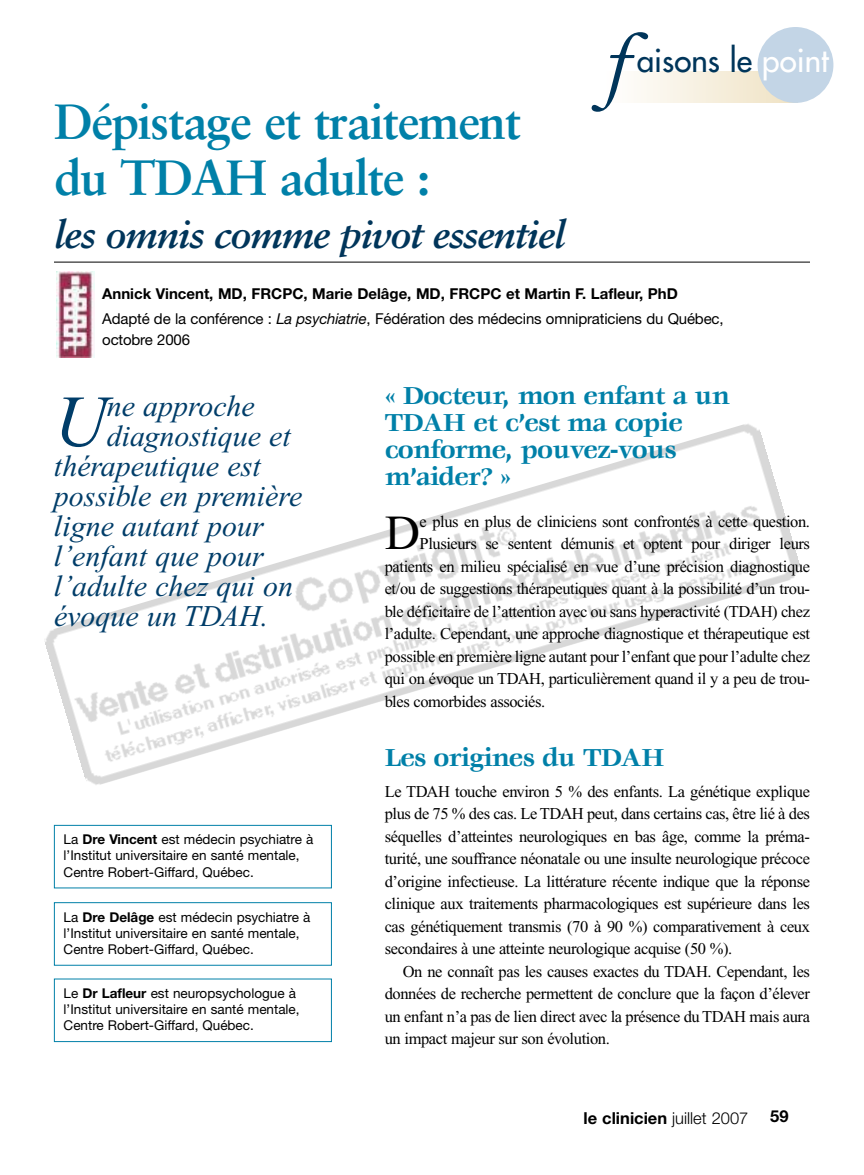
<style>
.page{position:relative;width:864px;height:1175px;background:#fff}
.page>*{position:absolute;margin:0;border:0;box-sizing:border-box;transform-origin:0 0}
.t1{font:italic 90px "Granjon";color:#00355a}
.t2{font:italic 73.2px "Times";color:#003d69}
.t3{font:700 49.5px/55.5px "Sabon";letter-spacing:-.03em;color:#0080a8}
.t4{font:48.9px "Times";color:#000}
.t5{font:italic 700 39px "Sabon";letter-spacing:-.03em;color:#00355a}
.t6{font:31.5px "Futura";color:#00355a}
.t7{font:italic 30px "Times";color:#003d69}
.t8{font:700 27px/27px "Veljovic";letter-spacing:-.03em;color:#0080a8}
.t9{font:16.5px/22.5px "Times";letter-spacing:-.025em;color:#000;text-align:justify}
.t10{font:700 16.5px "Helvetica Neue";color:#000}
.t11{font:15px/21px "Helvetica Neue";letter-spacing:-.01em;color:#000}
.t12{font:700 15px "Helvetica Neue";color:#000}
.t13{font:13.5px/16.2px "Helvetica Neue";color:#000}
.s1{color:#fff}
.s2{font-style:italic}
.s3{font-weight:700}
.s4{font-weight:300}
</style>
<div class="page">
<img style="left:45px;top:424px;width:756px;height:361px">
<hr style="left:54px;top:262px;width:756px;height:1px;background:#000">
<div style="left:604px;top:71px;width:193px;height:32px;background:linear-gradient(to right,#fffffe,#ede1c4)"></div>
<div style="left:758px;top:27px;width:75px;height:76px;background:#c3d5e6;border-radius:50%"></div>
<img style="left:57px;top:271px;width:38px;height:87px">
<div style="left:54px;top:902px;width:278px;height:63px;border:1px solid #0080a8"></div>
<div style="left:54px;top:825px;width:278px;height:63px;border:1px solid #0080a8"></div>
<div style="left:54px;top:978px;width:278px;height:64px;border:1px solid #0080a8"></div>
<h3 class="t3" style="left:54px;top:98px;width:469px">Dépistage et traitement du TDAH adulte :</h3>
<h3 class="t5" style="left:54px;top:218px;width:513px">les omnis comme pivot essentiel</h3>
<h1 class="t1" style="left:610px;top:32px;width:27px">f</h1>
<h3 class="t6" style="left:637px;top:45px;width:194px">aisons le <span class="s1">point</span></h3>
<p class="t12" style="left:102px;top:288px;width:577px">Annick Vincent, MD, FRCPC, Marie Delâge, MD, FRCPC et Martin F. Lafleur, PhD</p>
<p class="t11" style="left:102px;top:310px;width:623px">Adapté de la conférence : <span class="s2">La psychiatrie</span>, Fédération des médecins omnipraticiens du Québec, octobre 2006</p>
<h3 class="t7" style="left:107px;top:395px;width:150px">ne approche</h3>
<h3 class="t7" style="left:107px;top:425px;width:186px">diagnostique et</h3>
<h3 class="t7" style="left:54px;top:455px;width:208px">thérapeutique est</h3>
<h3 class="t7" style="left:54px;top:485px;width:250px">possible en première</h3>
<h3 class="t7" style="left:54px;top:515px;width:211px">ligne autant pour</h3>
<h3 class="t7" style="left:54px;top:545px;width:211px">l’enfant que pour</h3>
<h3 class="t7" style="left:54px;top:575px;width:241px">l’adulte chez qui on</h3>
<h3 class="t7" style="left:54px;top:605px;width:216px">évoque un TDAH.</h3>
<h2 class="t2" style="left:54px;top:395px;width:54px">U</h2>
<p class="t13" style="left:64px;top:832px;width:251px">La <span class="s3">Dre Vincent</span> est médecin psychiatre à l’Institut universitaire en santé mentale,<br>Centre Robert-Giffard, Québec.</p>
<p class="t13" style="left:64px;top:910px;width:248px">La <span class="s3">Dre Delâge</span> est médecin psychiatre à l’Institut universitaire en santé mentale,<br>Centre Robert-Giffard, Québec.</p>
<p class="t13" style="left:64px;top:986px;width:238px">Le <span class="s3">Dr Lafleur</span> est neuropsychologue à l’Institut universitaire en santé mentale,<br>Centre Robert-Giffard, Québec.</p>
<h3 class="t8" style="left:385px;top:384px;width:347px">« Docteur, mon enfant a un<br>TDAH et c’est ma copie conforme, pouvez-vous m’aider? »</h3>
<h3 class="t4" style="left:385px;top:515px;width:37px">D</h3>
<p class="t9" style="left:420px;top:511px;width:392px">e plus en plus de cliniciens sont confrontés à cette question.</p>
<p class="t9" style="left:420px;top:534px;width:392px">Plusieurs se sentent démunis et optent pour diriger leurs</p>
<p class="t9" style="left:385px;top:556px;width:427px">patients en milieu spécialisé en vue d’une précision diagnostique</p>
<p class="t9" style="left:385px;top:579px;width:427px">et/ou de suggestions thérapeutiques quant à la possibilité d’un trou-</p>
<p class="t9" style="left:385px;top:601px;width:427px">ble déficitaire de l’attention avec ou sans hyperactivité (TDAH) chez</p>
<p class="t9" style="left:385px;top:624px;width:427px">l’adulte. Cependant, une approche diagnostique et thérapeutique est</p>
<p class="t9" style="left:385px;top:646px;width:427px">possible en première ligne autant pour l’enfant que pour l’adulte chez</p>
<p class="t9" style="left:385px;top:669px;width:427px">qui on évoque un TDAH, particulièrement quand il y a peu de trou-</p>
<p class="t9" style="left:385px;top:691px;width:162px">bles comorbides associés.</p>
<h3 class="t8" style="left:385px;top:745px;width:281px">Les origines du TDAH</h3>
<p class="t9" style="left:385px;top:781px;width:427px">Le TDAH touche environ 5 % des enfants. La génétique explique plus de 75 % des cas. Le TDAH peut, dans certains cas, être lié à des séquelles d’atteintes neurologiques en bas âge, comme la préma&shy;turité, une souffrance néonatale ou une insulte neurologique précoce d’origine infectieuse. La littérature récente indique que la réponse clinique aux traitements pharmacologiques est supérieure dans les cas génétiquement transmis (70 à 90 %) comparativement à ceux secondaires à une atteinte neurologique acquise (50 %).</p>
<p class="t9" style="left:385px;top:961px;width:427px;text-indent:18px">On ne connaît pas les causes exactes du TDAH. Cependant, les données de recherche permettent de conclure que la façon d’élever un enfant n’a pas de lien direct avec la présence du TDAH mais aura un impact majeur sur son évolution.</p>
<p class="t10" style="left:583px;top:1111px;width:167px">le clinicien <span class="s4">juillet 2007</span></p>
<p class="t10" style="left:770px;top:1110px;width:20px">59</p>
</div>
